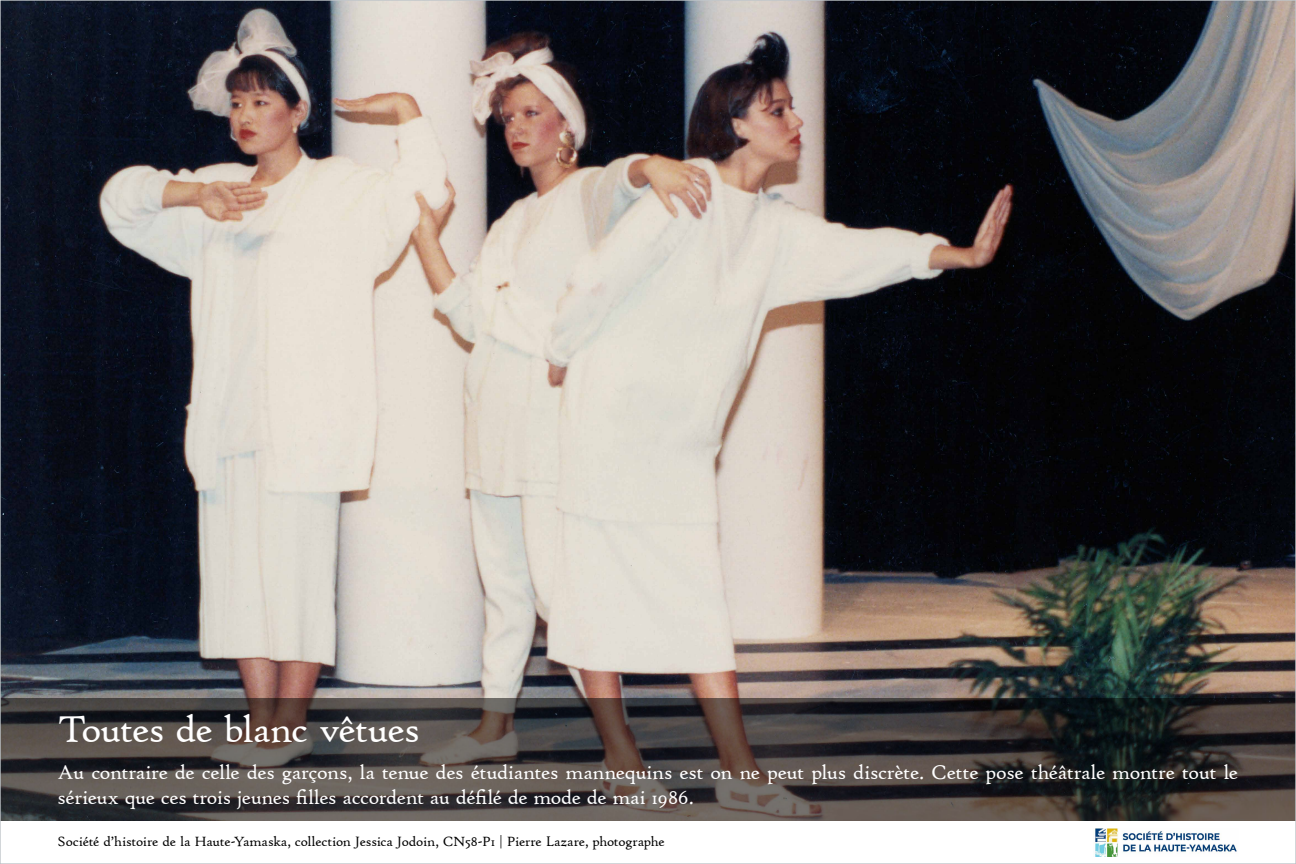
<style>
.page{position:relative;width:1296px;height:864px;background:#fff}
.page>*{position:absolute;margin:0;border:0;box-sizing:border-box;transform-origin:0 0}
.t1{font:40px "High Tower Text";letter-spacing:-.03em;color:#fff}
.t2{font:21.2px/25.4px "High Tower Text";letter-spacing:-.02em;color:#fff}
.t3{font:14.4px "High Tower Text";letter-spacing:-.015em;color:#000}
</style>
<div class="page">
<img style="left:2px;top:2px;width:1292px;height:696px">
<svg style="left:2px;top:698px;width:1292px;height:123px;background:#433e3c"></svg>
<img style="left:1095px;top:828px;width:142px;height:29px">
<p class="t1" style="left:58px;top:706px;width:364px">Toutes de blanc vêtues</p>
<p class="t2" style="left:58px;top:759px;width:1182px">Au contraire de celle des garçons, la tenue des étudiantes mannequins est on ne peut plus discrète. Cette pose théâtrale montre tout le sérieux que ces trois jeunes filles accordent au défilé de mode de mai 1986.</p>
<p class="t3" style="left:58px;top:833px;width:609px">Société ’d histoire de la Haute-Yamaska, collection Jessica Jodoin, CN58- 1P | Pierre Lazare, photographe</p>
</div>
